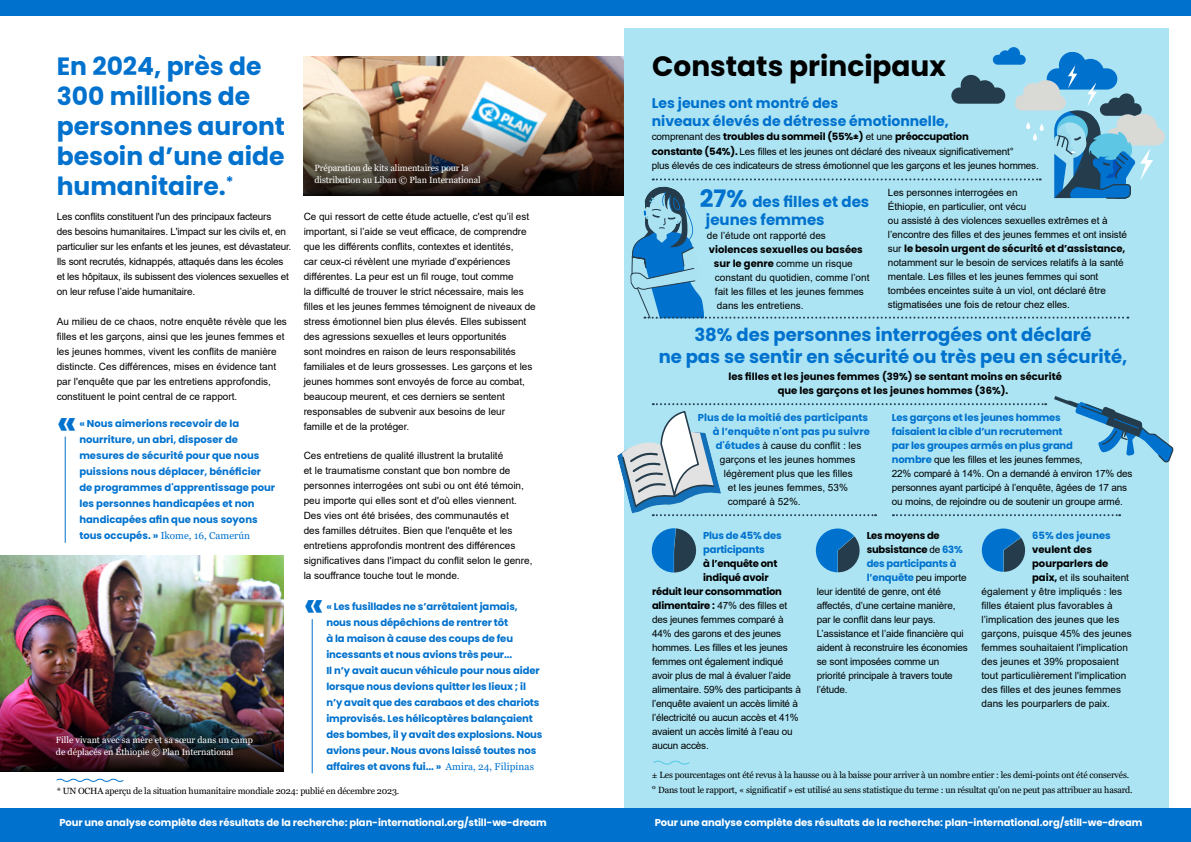
<style>
.page{position:relative;width:1191px;height:842px;background:#fff}
.page>*{position:absolute;margin:0;border:0;box-sizing:border-box;transform-origin:0 0}
.t1{font:700 36px "Poppins";color:#0072ce}
.t2{font:700 28px "Poppins";color:#000}
.t3{font:700 25px/30px "Poppins";color:#0072ce}
.t4{font:700 18px/21.6px "Poppins";color:#0072ce;text-align:center}
.t5{font:700 15px/18px "Poppins";color:#0072ce}
.t6{font:700 14px/18px "Poppins";color:#0072ce}
.t7{font:10px/14px "Arial";letter-spacing:-.005em;color:#000}
.t8{font:700 10px/16px "Poppins";letter-spacing:-.01em;color:#0072ce}
.t9{font:700 10px/14px "Poppins";letter-spacing:-.01em;color:#000}
.t10{font:700 10px "Poppins";letter-spacing:-.01em;color:#fff}
.t11{font:10px "Georgia";color:#0072ce}
.t12{font:9px/15px "Georgia";letter-spacing:-.02em;color:#000}
.t13{font:9px/12px "Georgia";letter-spacing:-.01em;color:#fff}
.s1{font-family:"Poppins";font-weight:700}
.s2{font-family:"Georgia";font-weight:400}
.s3{font-family:"Arial";font-weight:400}
.s4{font-size:9px}
.s5{font-size:24px}
.s6{font-family:"Poppins";font-weight:700;color:#0072ce}
.s7{color:#0072ce}
.s8{font-size:10px}
</style>
<div class="page">
<img style="left:304px;top:57px;width:320px;height:63px">
<img style="left:0;top:556px;width:283px;height:140px">
<img style="left:304px;top:120px;width:320px;height:76px">
<img style="left:0;top:696px;width:283px;height:76px">
<div style="left:624px;top:28px;width:544px;height:801px;background:#ace4f3"></div>
<div style="left:0;top:808px;width:607px;height:34px;background:#0072ce"></div>
<div style="left:583px;top:808px;width:608px;height:34px;background:#0072ce"></div>
<div style="left:0;top:0;width:607px;height:16px;background:#0072ce"></div>
<div style="left:583px;top:0;width:608px;height:16px;background:#0072ce"></div>
<svg style="left:56px;top:778px;width:68px;height:4px"></svg>
<hr style="left:65px;top:437px;width:1px;height:106px;background:#0072ce">
<hr style="left:312px;top:619px;width:1px;height:154px;background:#0072ce">
<svg style="left:652px;top:528px;width:45px;height:44px"></svg>
<svg style="left:816px;top:528px;width:44px;height:44px"></svg>
<svg style="left:981px;top:528px;width:45px;height:44px"></svg>
<svg style="left:617px;top:396px;width:556px;height:120px"></svg>
<svg style="left:630px;top:47px;width:534px;height:272px"></svg>
<svg style="left:653px;top:760px;width:37px;height:5px"></svg>
<h3 class="t3" style="left:57px;top:51px;width:230px">En 2024, près de<br>300 millions de personnes auront besoin d’une aide humanitaire.<sup>*</sup></h3>
<p class="t7" style="left:57px;top:209px;width:236px;line-height:15px">Les conflits constituent l'un des principaux facteurs<br>des besoins humanitaires. L'impact sur les civils et, en particulier sur les enfants et les jeunes, est dévastateur.<br>Ils sont recrutés, kidnappés, attaqués dans les écoles et les hôpitaux, ils subissent des violences sexuelles et on leur refuse l’aide humanitaire.</p>
<p class="t7" style="left:57px;top:314px;width:232px;line-height:15px">Au milieu de ce chaos, notre enquête révèle que les filles et les garçons, ainsi que les jeunes femmes et les jeunes hommes, vivent les conflits de manière distincte. Ces différences, mises en évidence tant par l'enquête que par les entretiens approfondis, constituent le point central de ce rapport.</p>
<h1 class="t1" style="left:57px;top:401px;width:22px">«</h1>
<p class="t8" style="left:79px;top:416px;width:197px">« Nous aimerions recevoir de la nourriture, un abri, disposer de mesures de sécurité pour que nous puissions nous déplacer, bénéficier de programmes d'apprentissage pour les personnes handicapées et non handicapées afin que nous soyons</p>
<p class="t11" style="left:79px;top:530px;width:172px"><span class="s1">tous occupés. »</span> Ikome, 16, Camerún</p>
<p class="t13" style="left:56px;top:734px;width:199px">Fille vivant avec sa mère et sa sœur dans un camp de déplacés en Éthiopie © Plan International</p>
<p class="t13" style="left:314px;top:162px;width:168px">Préparation de kits alimentaires pour la distribution au Liban © Plan International</p>
<p class="t7" style="left:304px;top:209px;width:234px;line-height:15px">Ce qui ressort de cette étude actuelle, c'est qu’il est important, si l’aide se veut efficace, de comprendre que les différents conflits, contextes et identités,<br>car ceux-ci révèlent une myriade d’expériences différentes. La peur est un fil rouge, tout comme<br>la difficulté de trouver le strict nécessaire, mais les filles et les jeunes femmes témoignent de niveaux de stress émotionnel bien plus élevés. Elles subissent des agressions sexuelles et leurs opportunités<br>sont moindres en raison de leurs responsabilités familiales et de leurs grossesses. Les garçons et les jeunes hommes sont envoyés de force au combat, beaucoup meurent, et ces derniers se sentent responsables de subvenir aux besoins de leur famille et de la protéger.</p>
<p class="t7" style="left:304px;top:448px;width:230px;line-height:15px">Ces entretiens de qualité illustrent la brutalité<br>et le traumatisme constant que bon nombre de personnes interrogées ont subi ou ont été témoin, peu importe qui elles sont et d'où elles viennent.<br>Des vies ont été brisées, des communautés et<br>des familles détruites. Bien que l'enquête et les entretiens approfondis montrent des différences significatives dans l'impact du conflit selon le genre, la souffrance touche tout le monde.</p>
<h1 class="t1" style="left:304px;top:584px;width:22px">«</h1>
<p class="t8" style="left:326px;top:598px;width:218px">« Les fusillades ne s’arrêtaient jamais, nous nous dépêchions de rentrer tôt<br>à la maison à cause des coups de feu incessants et nous avions très peur...<br>Il n’y avait aucun véhicule pour nous aider lorsque nous devions quitter les lieux ; il n’y avait que des carabaos et des chariots improvisés. Les hélicoptères balançaient des bombes, il y avait des explosions. Nous avions peur. Nous avons laissé toutes nos affaires et avons fui... » <span class="s2">Amira, 24, Filipinas</span></p>
<p class="t12" style="left:57px;top:783px;width:344px">* UN OCHA aperçu de la situation humanitaire mondiale 2024: publié en décembre 2023.</p>
<h2 class="t2" style="left:652px;top:50px;width:295px">Constats principaux</h2>
<h3 class="t6" style="left:652px;top:94px;width:298px">Les jeunes ont montré des<br>niveaux élevés de détresse émotionnelle,</h3>
<p class="t9" style="left:652px;top:129px;width:318px"><span class="s3">comprenant des</span> troubles du sommeil (55%<span class="s4">±</span>) <span class="s3">et une</span> préoccupation</p>
<p class="t7" style="left:652px;top:144px;width:388px"><span class="s1">constante (54%).</span> Les filles et les jeunes ont déclaré des niveaux significativement°<br>plus élevés de ces indicateurs de stress émotionnel que les garçons et les jeunes hommes.</p>
<h3 class="t5" style="left:706px;top:193px;width:165px;text-indent:-6px"><span class="s5">27%</span> des filles et des jeunes femmes</h3>
<p class="t7" style="left:707px;top:228px;width:120px">de l’étude ont rapporté des</p>
<p class="t9" style="left:709px;top:242px;width:155px">violences sexuelles ou basées</p>
<p class="t7" style="left:714px;top:256px;width:157px"><span class="s1">sur le genre</span> comme un risque constant du quotidien, comme l’ont fait les filles et les jeunes femmes dans les entretiens.</p>
<p class="t7" style="left:888px;top:185px;width:241px">Les personnes interrogées en<br>Éthiopie, en particulier, ont vécu<br>ou assisté à des violences sexuelles extrêmes et à l’encontre des filles et des jeunes femmes et ont insisté</p>
<p class="t9" style="left:888px;top:241px;width:239px"><span class="s3">sur</span> le besoin urgent de sécurité et d’assistance,</p>
<p class="t7" style="left:888px;top:255px;width:237px">notamment sur le besoin de services relatifs à la santé mentale. Les filles et les jeunes femmes qui sont tombées enceintes suite à un viol, ont déclaré être stigmatisées une fois de retour chez elles.</p>
<h3 class="t4" style="left:658px;top:324px;width:470px">38% des personnes interrogées ont déclaré<br>ne pas se sentir en sécurité ou très peu en sécurité,</h3>
<p class="t9" style="left:728px;top:369px;width:335px;text-align:center">les filles et les jeunes femmes (39%) se sentant moins en sécurité que les garçons et les jeunes hommes (36%).</p>
<p class="t8" style="left:698px;top:411px;width:174px;line-height:14px;text-align:right">Plus de la moitié des participants à l’enquête n'ont pas pu suivre</p>
<p class="t7" style="left:716px;top:439px;width:147px"><span class="s6">d'études</span> à cause du conflit : les</p>
<p class="t7" style="left:720px;top:453px;width:137px">garçons et les jeunes hommes</p>
<p class="t7" style="left:724px;top:467px;width:130px">légèrement plus que les filles</p>
<p class="t7" style="left:728px;top:481px;width:122px">et les jeunes femmes, 53%</p>
<p class="t7" style="left:728px;top:495px;width:74px">comparé à 52%.</p>
<p class="t8" style="left:892px;top:411px;width:182px;line-height:14px">Les garçons et les jeunes hommes faisaient la cible d’un recrutement par les groupes armés en plus grand</p>
<p class="t7" style="left:892px;top:453px;width:242px"><span class="s6">nombre</span> que les filles et les jeunes femmes,<br>22% comparé à 14%. On a demandé à environ 17% des personnes ayant participé à l’enquête, âgées de 17 ans ou moins, de rejoindre ou de soutenir un groupe armé.</p>
<p class="t8" style="left:703px;top:528px;width:80px;line-height:14px">Plus de 45% des participants</p>
<p class="t9" style="left:703px;top:556px;width:76px">à l’enquête ont</p>
<p class="t9" style="left:703px;top:570px;width:67px">indiqué avoir</p>
<p class="t9" style="left:652px;top:584px;width:131px">réduit leur consommation</p>
<p class="t7" style="left:652px;top:598px;width:150px"><span class="s1">alimentaire :</span> 47% des filles et des jeunes femmes comparé à<br>44% des garons et des jeunes hommes. Les filles et les jeunes femmes ont également indiqué avoir plus de mal à évaluer l’aide alimentaire. 59% des participants à l’enquête avaient un accès limité à l’électricité ou aucun accès et 41% avaient un accès limité à l’eau ou aucun accès.</p>
<p class="t9" style="left:866px;top:528px;width:98px">Les moyens de subsistance <span class="s3">de</span> <span class="s7">63% des participants à</span></p>
<p class="t7" style="left:816px;top:570px;width:153px;text-indent:50px"><span class="s6">l’enquête</span> peu importe leur identité de genre, ont été affectés, d’une certaine manière, par le conflit dans leur pays.<br>L’assistance et l’aide financière qui aident à reconstruire les économies se sont imposées comme un priorité principale à travers toute l’étude.</p>
<p class="t8" style="left:1032px;top:527px;width:80px">65% des jeunes</p>
<p class="t9" style="left:1032px;top:542px;width:78px">veulent des pourparlers de</p>
<p class="t7" style="left:981px;top:570px;width:152px;text-indent:51px"><span class="s1">paix,</span> et ils souhaitent également y être impliqués : les filles étaient plus favorables à l’implication des jeunes que les garçons, puisque 45% des jeunes femmes souhaitaient l'implication des jeunes et 39% proposaient tout particulièrement l'implication des filles et des jeunes femmes dans les pourparlers de paix.</p>
<p class="t12" style="left:652px;top:767px;width:482px">± Les pourcentages ont été revus à la hausse ou à la baisse pour arriver à un nombre entier : les demi-points ont été conservés. <span class="s8">°</span> Dans tout le rapport, « significatif » est utilisé au sens statistique du terme : un résultat qu'on ne peut pas attribuer au hasard.</p>
<p class="t10" style="left:59px;top:816px;width:489px">Pour une analyse complète des résultats de la recherche: plan-international.org/still-we-dream</p>
<p class="t10" style="left:655px;top:816px;width:489px">Pour une analyse complète des résultats de la recherche: plan-international.org/still-we-dream</p>
</div>
